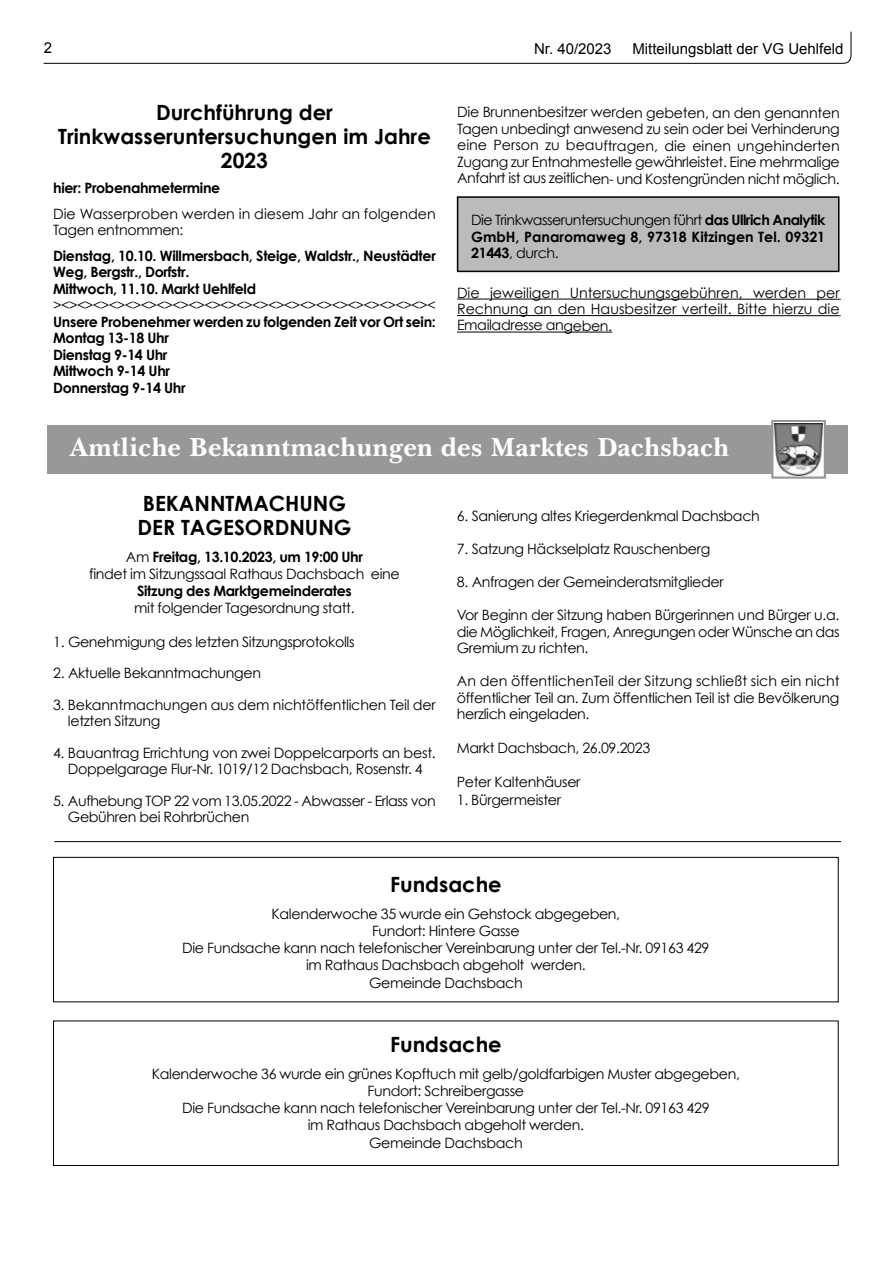
<style>
.page{position:relative;width:893px;height:1263px;background:#fff}
.page>*{position:absolute;margin:0;border:0;box-sizing:border-box;transform-origin:0 0}
.t1{font:700 26.7px "Baskerville BT";color:#fff}
.t2{font:700 21px/24px "Century Gothic";color:#000;text-align:center}
.t3{font:15px "Arial";color:#000}
.t4{font:14.25px/16.5px "Century Gothic";letter-spacing:-.025em;color:#000;text-align:justify}
.t5{font:700 14.25px/16.5px "Century Gothic";letter-spacing:-.025em;color:#000}
.t6{font:14.25px/16.5px "Century Gothic";color:#000}
.s1{font-weight:400}
.s2{font-weight:700}
</style>
<div class="page">
<svg style="left:43px;top:31px;width:809px;height:33px"></svg>
<hr style="left:457px;top:299px;width:383px;height:1px;background:#000">
<hr style="left:457px;top:315px;width:383px;height:1px;background:#000">
<hr style="left:457px;top:332px;width:155px;height:1px;background:#000">
<div style="left:458px;top:197px;width:381px;height:74px;background:#bbb"></div>
<div style="left:457px;top:196px;width:382px;height:76px;border:2px solid #000"></div>
<div style="left:47px;top:425px;width:800px;height:48px;background:#989898"></div>
<svg style="left:774px;top:423px;width:49px;height:53px"></svg>
<div style="left:771px;top:420px;width:55px;height:59px;border:2px solid #989898"></div>
<img style="left:775px;top:423px;width:47px;height:52px">
<div style="left:53px;top:857px;width:786px;height:145px;border:1px solid #000"></div>
<hr style="left:54px;top:841px;width:787px;height:1px;background:#000">
<div style="left:53px;top:1020px;width:786px;height:146px;border:1px solid #000"></div>
<p class="t3" style="left:44px;top:42px;width:10px">2</p>
<p class="t3" style="left:534px;top:43px;width:79px">Nr. 40/2023</p>
<p class="t3" style="left:632px;top:43px;width:212px">Mitteilungsblatt der VG Uehlfeld</p>
<h2 class="t2" style="left:58px;top:102px;width:374px">Durchf¸hrung der<br>Trinkwasseruntersuchungen im Jahre<br>2023</h2>
<p class="t5" style="left:53px;top:181px;width:169px">hier: Probenahmetermine</p>
<p class="t6" style="left:53px;top:206px;width:384px">Die Wasserproben werden in diesem Jahr an folgenden<br>Tagen entnommen:</p>
<p class="t5" style="left:53px;top:248px;width:384px">Dienstag, 10.10. Willmersbach, Steige, Waldstr., Neust‰dter<br>Weg, Bergstr., Dorfstr.<br>Mittwoch, 11.10. Markt Uehlfeld</p>
<p class="t4" style="left:53px;top:298px;width:384px">&gt;&lt;&gt;&lt;&gt;&lt;&gt;&lt;&gt;&lt;&gt;&lt;&gt;&lt;&gt;&lt;&gt;&lt;&gt;&lt;&gt;&lt;&gt;&lt;&gt;&lt;&gt;&lt;&gt;&lt;&gt;&lt;&gt;&lt;&gt;&lt;&gt;&lt;&gt;&lt;&gt;&lt;&gt;&lt;&gt;&lt;&gt;&lt;</p>
<p class="t5" style="left:53px;top:314px;width:384px">Unsere Probenehmer werden zu folgenden Zeit vor Ort sein:<br>Montag 13-18 Uhr<br>Dienstag 9-14 Uhr<br>Mittwoch 9-14 Uhr<br>Donnerstag 9-14 Uhr</p>
<p class="t4" style="left:457px;top:105px;width:384px">Die Brunnenbesitzer werden gebeten, an den genannten Tagen unbedingt anwesend zu sein oder bei Verhinderung eine Person zu beauftragen, die einen ungehinderten Zugang zur Entnahmestelle gew‰hrleistet. Eine mehrmalige Anfahrt ist aus zeitlichen- und Kostengr¸nden nicht mˆglich.</p>
<p class="t5" style="left:471px;top:213px;width:356px;text-align:justify"><span class="s1">Die Trinkwasseruntersuchungen f¸hrt</span> das Ullrich Analytik GmbH, Panaromaweg 8, 97318 Kitzingen Tel. 09321<br>21443<span class="s1">, durch.</span></p>
<p class="t4" style="left:457px;top:285px;width:384px">Die jeweiligen Untersuchungsgeb¸hren, werden per Rechnung an den Hausbesitzer verteilt. Bitte hierzu die Emailadresse angeben.</p>
<h1 class="t1" style="left:69px;top:437px;width:661px">Amtliche Bekanntmachungen des Marktes Dachsbach</h1>
<h2 class="t2" style="left:137px;top:494px;width:216px;text-align:left">BEKANNTMACHUNG<br>DER TAGESORDNUNG</h2>
<p class="t4" style="left:89px;top:549px;width:312px;line-height:17.2px;text-align:center">Am <span class="s2">Freitag, 13.10.2023, um 19:00 Uhr<br></span>findet im Sitzungssaal Rathaus Dachsbach eine</p>
<p class="t5" style="left:137px;top:584px;width:216px">Sitzung des Marktgemeinderates</p>
<p class="t4" style="left:134px;top:601px;width:222px">mit folgender Tagesordnung statt.</p>
<p class="t4" style="left:53px;top:634px;width:303px">1. Genehmigung des letzten Sitzungsprotokolls</p>
<p class="t4" style="left:53px;top:666px;width:209px">2. Aktuelle Bekanntmachungen</p>
<p class="t4" style="left:68px;top:697px;width:369px;text-indent:-15px">3. Bekanntmachungen aus dem nichtˆffentlichen Teil der letzten Sitzung</p>
<p class="t4" style="left:53px;top:745px;width:384px;text-align:center">4. Bauantrag Errichtung von zwei Doppelcarports an best.<br>Doppelgarage Flur-Nr. 1019/12 Dachsbach, Rosenstr. 4</p>
<p class="t4" style="left:68px;top:793px;width:369px;text-indent:-15px">5. Aufhebung TOP 22 vom 13.05.2022 - Abwasser - Erlass von<br>Geb¸hren bei Rohrbr¸chen</p>
<p class="t4" style="left:457px;top:509px;width:305px">6. Sanierung altes Kriegerdenkmal Dachsbach</p>
<p class="t4" style="left:457px;top:542px;width:255px">7. Satzung H‰ckselplatz Rauschenberg</p>
<p class="t4" style="left:457px;top:575px;width:268px">8. Anfragen der Gemeinderatsmitglieder</p>
<p class="t4" style="left:457px;top:608px;width:384px">Vor Beginn der Sitzung haben B¸rgerinnen und B¸rger u.a. die Mˆglichkeit, Fragen, Anregungen oder W¸nsche an das Gremium zu richten.</p>
<p class="t4" style="left:457px;top:674px;width:384px">An den ˆffentlichenTeil der Sitzung schlieflt sich ein nicht ˆffentlicher Teil an. Zum ˆffentlichen Teil ist die Bevˆlkerung herzlich eingeladen.</p>
<p class="t4" style="left:457px;top:741px;width:195px">Markt Dachsbach, 26.09.2023</p>
<p class="t4" style="left:457px;top:775px;width:125px">Peter Kaltenh‰user</p>
<p class="t4" style="left:457px;top:792px;width:106px">1. B¸rgermeister</p>
<h2 class="t2" style="left:390px;top:874px;width:113px">Fundsache</h2>
<p class="t4" style="left:182px;top:906px;width:529px;line-height:17.2px;text-align:center">Kalenderwoche 35 wurde ein Gehstock abgegeben,<br>Fundort: Hintere Gasse<br>Die Fundsache kann nach telefonischer Vereinbarung unter der Tel.-Nr. 09163 429 im Rathaus Dachsbach abgeholt werden.<br>Gemeinde Dachsbach</p>
<h2 class="t2" style="left:390px;top:1034px;width:113px">Fundsache</h2>
<p class="t4" style="left:152px;top:1066px;width:590px;line-height:17.2px;text-align:center">Kalenderwoche 36 wurde ein gr¸nes Kopftuch mit gelb/goldfarbigen Muster abgegeben, Fundort: Schreibergasse<br>Die Fundsache kann nach telefonischer Vereinbarung unter der Tel.-Nr. 09163 429<br>im Rathaus Dachsbach abgeholt werden.<br>Gemeinde Dachsbach</p>
</div>
